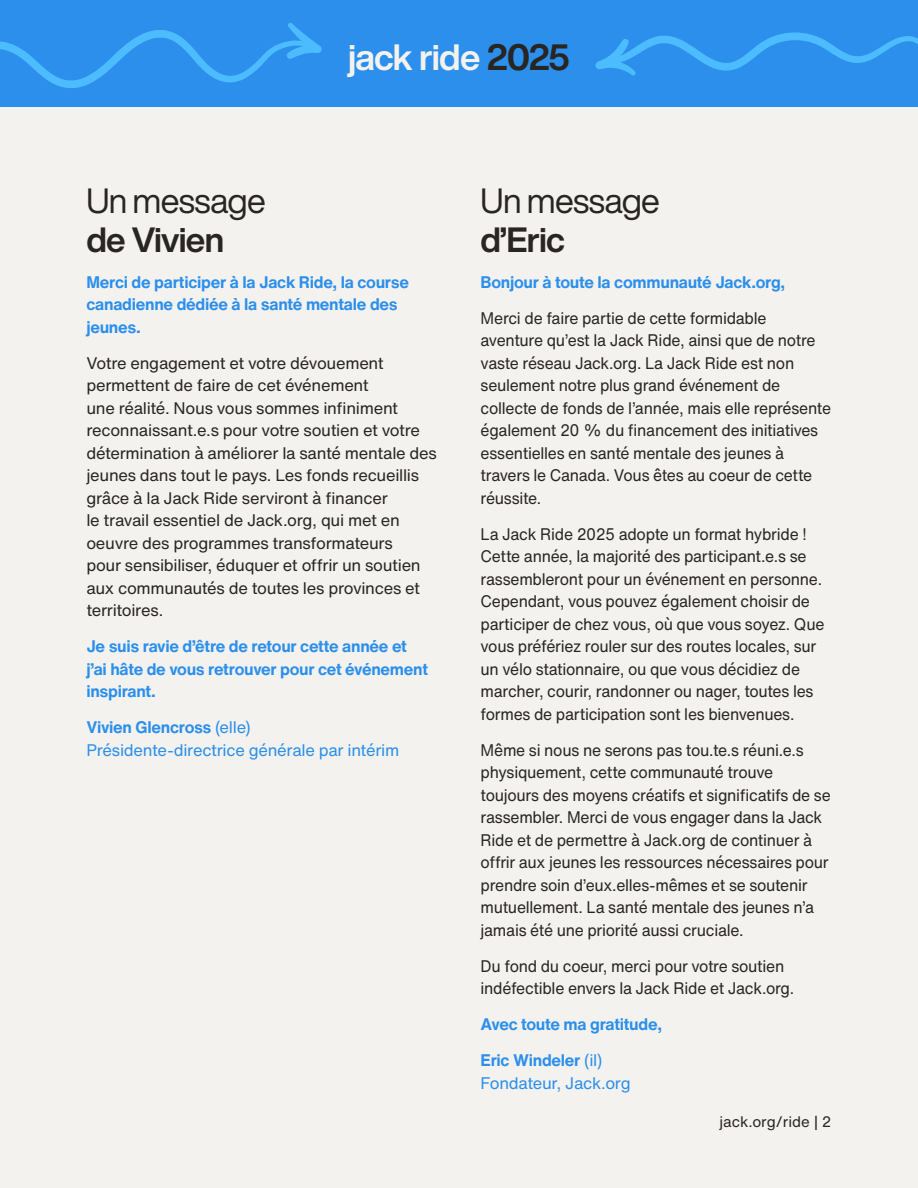
<style>
.page{position:relative;width:918px;height:1188px;background:#fff}
.page>*{position:absolute;margin:0;border:0;box-sizing:border-box;transform-origin:0 0}
.t1{font:700 36px "Helvetica Now Display";letter-spacing:-.025em;color:#f4f2ef}
.t2{font:34.5px "Helvetica Now Display";letter-spacing:-.02em;color:#292522}
.t3{font:700 34.5px "Helvetica Now Display";letter-spacing:-.02em;color:#292522}
.t4{font:16.5px/22.5px "Helvetica Now Text";letter-spacing:-.015em;color:#292522;scale:.95 1}
.t5{font:16.5px/22.5px "Helvetica Now Text";letter-spacing:-.015em;color:#292522}
.t6{font:700 16.5px/22.5px "Helvetica Now Text";letter-spacing:-.02em;color:#2b8feb}
.t7{font:16.5px/22.5px "Helvetica Now Text";letter-spacing:-.015em;color:#2b8feb}
.t8{font:15px "Helvetica Now Text";color:#292522}
.s1{color:#292522}
.s2{font-weight:700}
.s3{font-weight:400}
</style>
<div class="page">
<div style="left:0;top:107px;width:918px;height:1081px;background:#f4f2ef"></div>
<div style="left:0;top:0;width:918px;height:107px;background:#2b8feb"></div>
<svg style="left:0;top:23px;width:322px;height:65px"></svg>
<svg style="left:595px;top:32px;width:323px;height:44px"></svg>
<h1 class="t1" style="left:348px;top:32px;width:223px">jack ride <span class="s1">2025</span></h1>
<h2 class="t2" style="left:86px;top:177px;width:181px">Un message</h2>
<h2 class="t3" style="left:86px;top:216px;width:139px">de Vivien</h2>
<p class="t6" style="left:86px;top:271px;width:324px">Merci de participer à la Jack Ride, la course canadienne dédiée à la santé mentale des jeunes.</p>
<p class="t5" style="left:86px;top:352px;width:352px">Votre engagement et votre dévouement permettent de faire de cet événement<br>une réalité. Nous vous sommes infiniment reconnaissant.e.s pour votre soutien et votre détermination à améliorer la santé mentale des jeunes dans tout le pays. Les fonds recueillis grâce à la Jack Ride serviront à financer<br>le travail essentiel de Jack.org, qui met en oeuvre des programmes transformateurs<br>pour sensibiliser, éduquer et offrir un soutien aux communautés de toutes les provinces et territoires.</p>
<p class="t6" style="left:86px;top:635px;width:343px">Je suis ravie d’être de retour cette année et j’ai hâte de vous retrouver pour cet événement inspirant.</p>
<p class="t7" style="left:86px;top:716px;width:314px"><span class="s2">Vivien Glencross</span> (elle)<br>Présidente-directrice générale par intérim</p>
<h2 class="t2" style="left:481px;top:177px;width:181px">Un message</h2>
<h2 class="t3" style="left:481px;top:216px;width:86px">d’Eric</h2>
<p class="t6" style="left:481px;top:271px;width:306px">Bonjour à toute la communauté Jack.org,</p>
<p class="t4" style="left:481px;top:307px;width:370px">Merci de faire partie de cette formidable aventure qu’est la Jack Ride, ainsi que de notre vaste réseau Jack.org. La Jack Ride est non seulement notre plus grand événement de collecte de fonds de l’année, mais elle représente également 20 % du financement des initiatives essentielles en santé mentale des jeunes à travers le Canada. Vous êtes au coeur de cette réussite.</p>
<p class="t4" style="left:481px;top:523px;width:364px">La Jack Ride 2025 adopte un format hybride !<br>Cette année, la majorité des participant.e.s se rassembleront pour un événement en personne.<br>Cependant, vous pouvez également choisir de participer de chez vous, où que vous soyez. Que vous préfériez rouler sur des routes locales, sur un vélo stationnaire, ou que vous décidiez de marcher, courir, randonner ou nager, toutes les formes de participation sont les bienvenues.</p>
<p class="t4" style="left:481px;top:739px;width:370px">Même si nous ne serons pas tou.te.s réuni.e.s physiquement, cette communauté trouve toujours des moyens créatifs et significatifs de se rassembler. Merci de vous engager dans la Jack Ride et de permettre à Jack.org de continuer à offrir aux jeunes les ressources nécessaires pour prendre soin d’eux.elles-mêmes et se soutenir mutuellement. La santé mentale des jeunes n’a jamais été une priorité aussi cruciale.</p>
<p class="t4" style="left:481px;top:955px;width:332px">Du fond du coeur, merci pour votre soutien indéfectible envers la Jack Ride et Jack.org.</p>
<p class="t6" style="left:481px;top:1007px;width:183px;line-height:36px">Avec toute ma gratitude,<br>Eric Windeler <span class="s3">(il)</span></p>
<p class="t7" style="left:481px;top:1072px;width:152px">Fondateur, Jack.org</p>
<p class="t8" style="left:719px;top:1111px;width:114px">jack.org/ride | 2</p>
</div>
